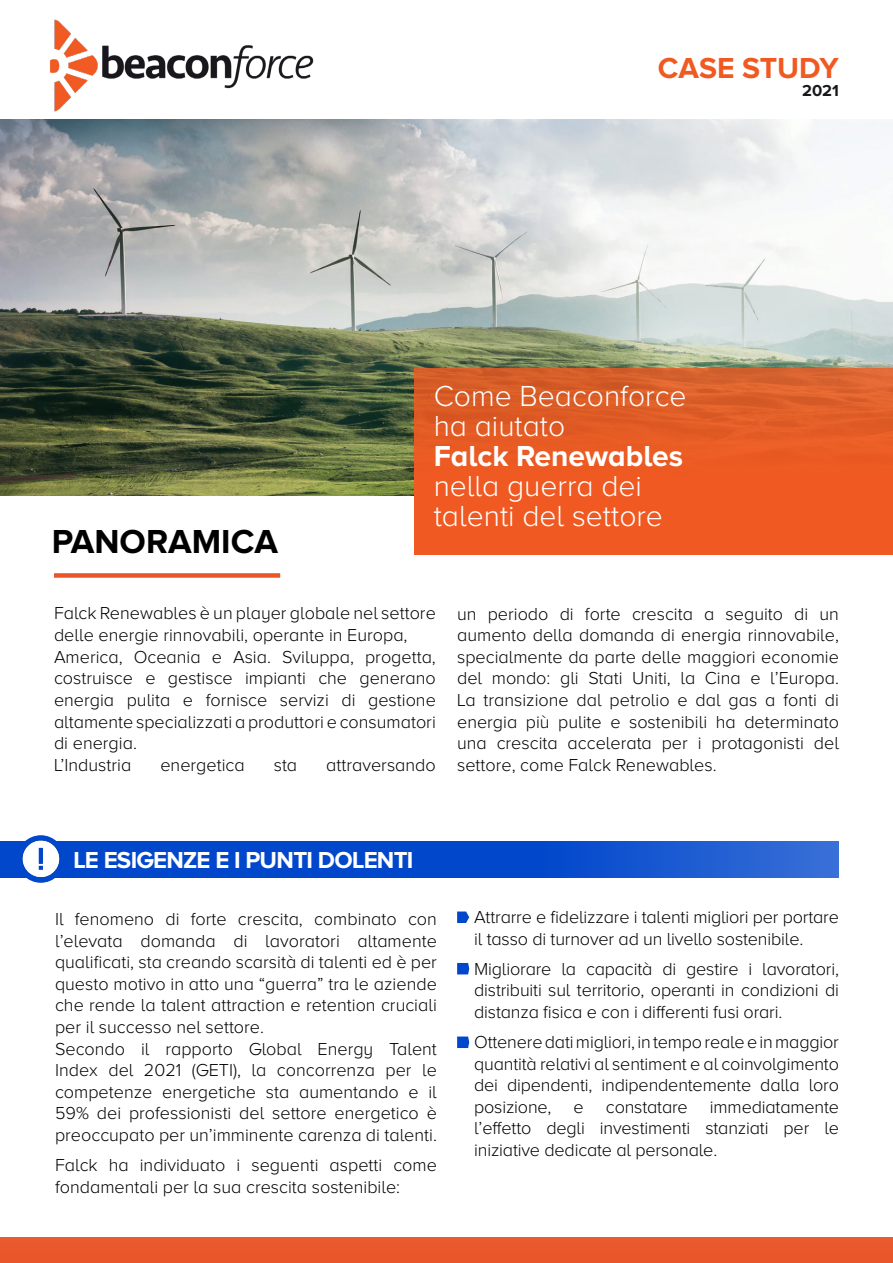
<style>
.page{position:relative;width:893px;height:1263px;background:#fff}
.page>*{position:absolute;margin:0;border:0;box-sizing:border-box;transform-origin:0 0}
.t1{font:700 34.5px "Proxima Nova A";color:#000}
.t2{font:300 30px/30px "Proxima Nova A";color:#fff}
.t3{font:700 30px "Proxima Nova A";color:#fff}
.t4{font:700 30px "Proxima Nova A";color:#f05a22}
.t5{font:700 24px "Proxima Nova A";letter-spacing:-.03em;color:#fff}
.t6{font:300 18px/21.6px "Proxima Nova A";color:#000}
.t7{font:700 16.5px "Proxima Nova A";color:#19171c}
</style>
<div class="page">
<img style="left:0;top:119px;width:893px;height:377px">
<svg style="left:0;top:841px;width:839px;height:36px;background:#0b4ece"></svg>
<img style="left:50px;top:19px;width:264px;height:93px">
<div style="left:0;top:1237px;width:893px;height:26px;background:#e95629"></div>
<div style="left:54px;top:573px;width:226px;height:5px;background:#e95629"></div>
<div style="left:414px;top:368px;width:479px;height:186px;background:linear-gradient(to bottom,#d95f2a,#f6581f)"></div>
<img style="left:15px;top:835px;width:52px;height:48px">
<svg style="left:457px;top:911px;width:12px;height:12px"></svg>
<svg style="left:457px;top:963px;width:12px;height:11px"></svg>
<svg style="left:457px;top:1036px;width:12px;height:12px"></svg>
<h2 class="t4" style="left:658px;top:51px;width:183px">CASE STUDY</h2>
<p class="t7" style="left:802px;top:81px;width:38px">2021</p>
<h1 class="t1" style="left:52px;top:522px;width:228px">PANORAMICA</h1>
<h2 class="t2" style="left:434px;top:381px;width:254px">Come Beaconforce ha aiutato</h2>
<h2 class="t3" style="left:434px;top:439px;width:251px">Falck Renewables</h2>
<h2 class="t2" style="left:434px;top:471px;width:231px">nella guerra dei talenti del settore</h2>
<p class="t6" style="left:54px;top:602px;width:383px">Falck Renewables è un player globale nel settore delle energie rinnovabili, operante in Europa, America, Oceania e Asia. Sviluppa, progetta, costruisce e gestisce impianti che generano energia pulita e fornisce servizi di gestione altamente specializzati a produttori e consumatori di energia.<br>L’Industria</p>
<p class="t6" style="left:160px;top:754px;width:86px">energetica</p>
<p class="t6" style="left:274px;top:754px;width:25px">sta</p>
<p class="t6" style="left:326px;top:754px;width:111px">attraversando</p>
<p class="t6" style="left:457px;top:603px;width:383px;text-align:justify">un periodo di forte crescita a seguito di un aumento della domanda di energia rinnovabile, specialmente da parte delle maggiori economie del mondo: gli Stati Uniti, la Cina e l’Europa.<br>La transizione dal petrolio e dal gas a fonti di energia più pulite e sostenibili ha determinato una crescita accelerata per i protagonisti del settore, come Falck Renewables.</p>
<h3 class="t5" style="left:73px;top:846px;width:342px">LE ESIGENZE E I PUNTI DOLENTI</h3>
<p class="t6" style="left:55px;top:908px;width:383px">Il fenomeno di forte crescita, combinato con l’elevata domanda di lavoratori altamente qualificati, sta creando scarsità di talenti ed è per questo motivo in atto una “guerra” tra le aziende che rende la talent attraction e retention cruciali per il successo nel settore.<br>Secondo il rapporto Global Energy Talent Index del 2021 (GETI), la concorrenza per le competenze energetiche sta aumentando e il 59% dei professionisti del settore energetico è preoccupato per un’imminente carenza di talenti.</p>
<p class="t6" style="left:55px;top:1154px;width:383px">Falck ha individuato i seguenti aspetti come fondamentali per la sua crescita sostenibile:</p>
<p class="t6" style="left:474px;top:906px;width:366px;text-indent:-17px">• Attrarre e fidelizzare i talenti migliori per portare il tasso di turnover ad un livello sostenibile.</p>
<p class="t6" style="left:474px;top:958px;width:366px;text-align:justify;text-indent:-17px">• Migliorare la capacità di gestire i lavoratori, distribuiti sul territorio, operanti in condizioni di distanza fisica e con i differenti fusi orari.</p>
<p class="t6" style="left:474px;top:1031px;width:366px;text-align:justify;text-indent:-17px">• Ottenere dati migliori, in tempo reale e in maggior quantità relativi al sentiment e al coinvolgimento dei dipendenti, indipendentemente dalla loro posizione, e constatare immediatamente l’effetto degli investimenti stanziati per le iniziative dedicate al personale.</p>
</div>
